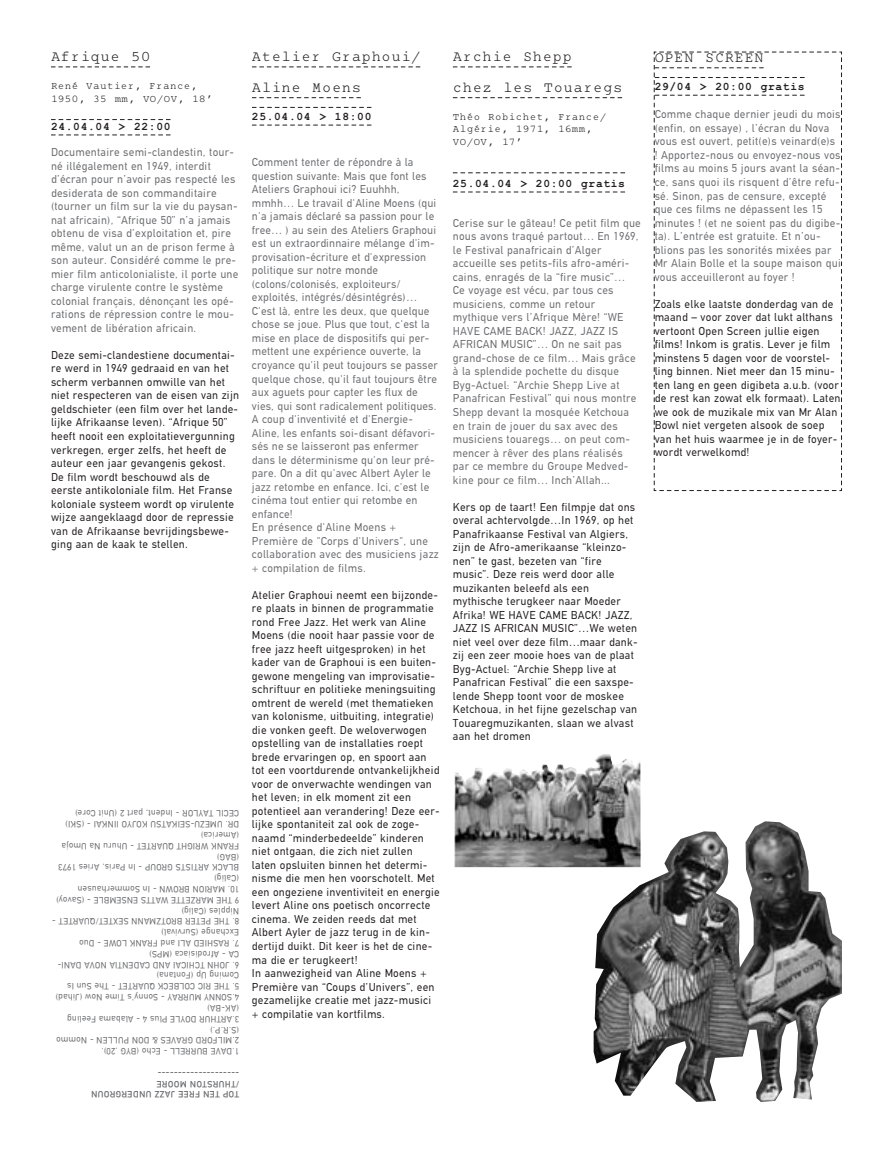
<style>
.page{position:relative;width:893px;height:1149px;background:#fff}
.page>*{position:absolute;margin:0;border:0;box-sizing:border-box;transform-origin:0 0}
.t1{font:15px/30.8px "Courier Twelve";letter-spacing:.06em;color:#231f20}
.t2{font:300 11.25px/13.5px "WAC Mittleschrift";letter-spacing:.045em;color:#6c6d70}
.t3{font:300 11.25px/13.5px "WAC Mittleschrift";letter-spacing:.045em;color:#231f20}
.t4{font:700 11.25px "Courier LD";letter-spacing:.06em;color:#231f20}
.t5{font:10.5px/12.8px "Courier Twelve";letter-spacing:.06em;color:#231f20}
.t6{font:300 9px/10.8px "WAC Mittleschrift";letter-spacing:.045em;color:#6c6d70}
.t7{font:500 9px/10.8px "WAC Mittleschrift";letter-spacing:.05em;color:#6c6d70}
</style>
<div class="page">
<svg style="left:51px;top:66px;width:99px;height:1px"></svg>
<svg style="left:51px;top:119px;width:120px;height:1px"></svg>
<svg style="left:51px;top:134px;width:120px;height:1px"></svg>
<svg style="left:252px;top:66px;width:168px;height:1px"></svg>
<svg style="left:252px;top:97px;width:109px;height:1px"></svg>
<svg style="left:252px;top:107px;width:119px;height:1px"></svg>
<svg style="left:252px;top:125px;width:119px;height:1px"></svg>
<svg style="left:453px;top:66px;width:119px;height:1px"></svg>
<svg style="left:453px;top:97px;width:169px;height:1px"></svg>
<svg style="left:453px;top:172px;width:172px;height:1px"></svg>
<svg style="left:453px;top:191px;width:172px;height:1px"></svg>
<img style="left:594px;top:821px;width:248px;height:280px">
<img style="left:455px;top:754px;width:186px;height:112px">
<svg style="left:653px;top:51px;width:189px;height:440px"></svg>
<h1 class="t1" style="left:51px;top:40px;width:101px">Afrique 50</h1>
<p class="t5" style="left:51px;top:79px;width:163px">René Vautier, France,<br>1950, 35 mm, VO/OV, 18’</p>
<p class="t4" style="left:51px;top:123px;width:121px">24.04.04 &gt; 22:00</p>
<p class="t2" style="left:51px;top:146px;width:189px">Documentaire semi-clandestin, tour&shy;né illégalement en 1949, interdit d’écran pour n’avoir pas respecté les desiderata de son commanditaire (tourner un film sur la vie du paysan&shy;nat africain), “Afrique 50” n’a jamais obtenu de visa d’exploitation et, pire même, valut un an de prison ferme à son auteur. Considéré comme le pre&shy;mier film anticolonialiste, il porte une charge virulente contre le système colonial français, dénonçant les opé&shy;rations de répression contre le mou&shy;vement de libération africain.</p>
<p class="t3" style="left:51px;top:348px;width:189px">Deze semi-clandestiene documentai&shy;re werd in 1949 gedraaid en van het scherm verbannen omwille van het niet respecteren van de eisen van zijn geldschieter (een film over het lande&shy;lijke Afrikaanse leven). “Afrique 50” heeft nooit een exploitatievergunning verkregen, erger zelfs, het heeft de auteur een jaar gevangenis gekost.<br>De film wordt beschouwd als de eerste antikoloniale film. Het Franse koloniale systeem wordt op virulente wijze aangeklaagd door de repressie van de Afrikaanse bevrijdingsbewe&shy;ging aan de kaak te stellen.</p>
<p class="t6" style="left:239px;top:894px;width:182px;rotate:-180deg">10. MARION BROWN - In Sommerhausen (Calig)<br>BLACK ARTISTS GROUP - In Paris, Aries 1973 (BAG)<br>FRANK WRIGHT QUARTET - Uhuru Na Umoja (America)<br>DR. UMEZU-SEIKATSU KOJYO IINKAI - (SKI)<br>CECIL TAYLOR - Indent, part 2 (Unit Core)</p>
<p class="t6" style="left:239px;top:926px;width:188px;rotate:-180deg">8. THE PETER BROTZMANN SEXTET/QUARTET -<br>Nipples (Calig)<br>9 THE MARZETTE WATTS ENSEMBLE - (Savoy)</p>
<p class="t6" style="left:239px;top:948px;width:161px;rotate:-180deg">7. RASHIED ALI and FRANK LOWE - Duo<br>Exchange (Survival)</p>
<p class="t6" style="left:239px;top:969px;width:183px;rotate:-180deg">6. JOHN TCHICAI AND CADENTIA NOVA DANI-<br>CA - Afrodisiaca (MPS)</p>
<p class="t6" style="left:239px;top:991px;width:173px;rotate:-180deg">5. THE RIC COLBECK QUARTET - The Sun Is<br>Coming Up (Fontana)</p>
<p class="t6" style="left:239px;top:1056px;width:185px;rotate:-180deg">1.DAVE BURRELL - Echo (BYG ,20).<br>2.MILFORD GRAVES &amp; DON PULLEN - Nommo (S.R.P.)<br>3.ARTHUR DOYLE Plus 4 - Alabama Feeling (AK-BA)<br>4.SONNY MURRAY - Sonny’s Time Now (Jihad)</p>
<p class="t7" style="left:239px;top:1099px;width:149px;rotate:-180deg">TOP TEN FREE JAZZ UNDERGROUN /THURSTON MOORE</p>
<h1 class="t1" style="left:252px;top:40px;width:170px">Atelier Graphoui/<br>Aline Moens</h1>
<p class="t4" style="left:252px;top:113px;width:121px">25.04.04 &gt; 18:00</p>
<p class="t2" style="left:252px;top:156px;width:188px">Comment tenter de répondre à la question suivante: Mais que font les Ateliers Graphoui ici? Euuhhh, mmhh… Le travail d'Aline Moens (qui n'a jamais déclaré sa passion pour le free… ) au sein des Ateliers Graphoui est un extraordinnaire mélange d'im&shy;provisation-écriture et d'expression politique sur notre monde (colons/colonisés, exploiteurs/ exploités, intégrés/désintégrés)… C'est là, entre les deux, que quelque chose se joue. Plus que tout, c'est la mise en place de dispositifs qui per&shy;mettent une expérience ouverte, la croyance qu'il peut toujours se passer quelque chose, qu'il faut toujours être aux aguets pour capter les flux de vies, qui sont radicalement politiques.<br>A coup d'inventivité et d'Energie-Aline, les enfants soi-disant défavori&shy;sés ne se laisseront pas enfermer dans le déterminisme qu'on leur pré&shy;pare. On a dit qu'avec Albert Ayler le jazz retombe en enfance. Ici, c'est le cinéma tout entier qui retombe en enfance!<br>En présence d'Aline Moens + Première de "Corps d'Univers", une collaboration avec des musiciens jazz + compilation de films.</p>
<p class="t3" style="left:252px;top:588px;width:189px">Atelier Graphoui neemt een bijzonde&shy;re plaats in binnen de programmatie rond Free Jazz. Het werk van Aline Moens (die nooit haar passie voor de free jazz heeft uitgesproken) in het kader van de Graphoui is een buiten&shy;gewone mengeling van improvisatie&shy;schriftuur en politieke meningsuiting omtrent de wereld (met thematieken van kolonisme, uitbuiting, integratie) die vonken geeft. De weloverwogen opstelling van de installaties roept brede ervaringen op, en spoort aan tot een voortdurende ontvankelijkheid voor de onverwachte wendingen van het leven; in elk moment zit een potentieel aan verandering! Deze eer&shy;lijke spontaniteit zal ook de zoge&shy;naamd “minderbedeelde” kinderen niet ontgaan, die zich niet zullen<br>laten opsluiten binnen het determi&shy;nisme die men hen voorschotelt. Met een ongeziene inventiviteit en energie levert Aline ons poetisch oncorrecte cinema. We zeiden reeds dat met Albert Ayler de jazz terug in de kin&shy;dertijd duikt. Dit keer is het de cine&shy;ma die er terugkeert!<br>In aanwezigheid van Aline Moens + Première van “Coups d’Univers”, een gezamelijke creatie met jazz-musici + compilatie van kortfilms.</p>
<h1 class="t1" style="left:453px;top:40px;width:171px">Archie Shepp<br>chez les Touaregs</h1>
<p class="t5" style="left:453px;top:110px;width:155px">Théo Robichet, France/<br>Algérie, 1971, 16mm,<br>VO/OV, 17’</p>
<p class="t4" style="left:453px;top:180px;width:174px">25.04.04 &gt; 20:00 gratis</p>
<p class="t2" style="left:453px;top:216px;width:189px">Cerise sur le gâteau! Ce petit film que nous avons traqué partout… En 1969, le Festival panafricain d’Alger accueille ses petits-fils afro-améri&shy;cains, enragés de la “fire music”…<br>Ce voyage est vécu, par tous ces musiciens, comme un retour mythique vers l’Afrique Mère! “WE HAVE CAME BACK! JAZZ, JAZZ IS AFRICAN MUSIC”… On ne sait pas grand-chose de ce film… Mais grâce à la splendide pochette du disque Byg-Actuel: “Archie Shepp Live at Panafrican Festival” qui nous montre Shepp devant la mosquée Ketchoua en train de jouer du sax avec des musiciens touaregs… on peut com&shy;mencer à rêver des plans réalisés par ce membre du Groupe Medved&shy;kine pour ce film… Inch’Allah...</p>
<p class="t3" style="left:453px;top:500px;width:186px">Kers op de taart! Een filmpje dat ons overal achtervolgde…In 1969, op het Panafrikaanse Festival van Algiers, zijn de Afro-amerikaanse “kleinzo&shy;nen” te gast, bezeten van “fire music”. Deze reis werd door alle muzikanten beleefd als een mythische terugkeer naar Moeder Afrika! WE HAVE CAME BACK! JAZZ, JAZZ IS AFRICAN MUSIC”…We weten niet veel over deze film…maar dank&shy;zij een zeer mooie hoes van de plaat Byg-Actuel: “Archie Shepp live at Panafrican Festival” die een saxspe&shy;lende Shepp toont voor de moskee Ketchoua, in het fijne gezelschap van Touaregmuzikanten, slaan we alvast aan het dromen</p>
<h1 class="t1" style="left:655px;top:41px;width:110px">OPEN SCREEN</h1>
<p class="t4" style="left:655px;top:83px;width:151px">29/04 &gt; 20:00 gratis</p>
<p class="t2" style="left:655px;top:108px;width:187px">Comme chaque dernier jeudi du mois (enfin, on essaye) , l’écran du Nova vous est ouvert, petit(e)s veinard(e)s ! Apportez-nous ou envoyez-nous vos films au moins 5 jours avant la séan&shy;ce, sans quoi ils risquent d’être refu&shy;sé. Sinon, pas de censure, excepté que ces films ne dépassent les 15 minutes ! (et ne soient pas du digibe&shy;ta). L’entrée est gratuite. Et n’ou&shy;blions pas les sonorités mixées par Mr Alain Bolle et la soupe maison qui vous acceuilleront au foyer !</p>
<p class="t3" style="left:655px;top:297px;width:187px">Zoals elke laatste donderdag van de maand – voor zover dat lukt althans vertoont Open Screen jullie eigen films! Inkom is gratis. Lever je film minstens 5 dagen voor de voorstel&shy;ling binnen. Niet meer dan 15 minu&shy;ten lang en geen digibeta a.u.b. (voor de rest kan zowat elk formaat). Laten we ook de muzikale mix van Mr Alan Bowl niet vergeten alsook de soep van het huis waarmee je in de foyer&shy;wordt verwelkomd!</p>
</div>
